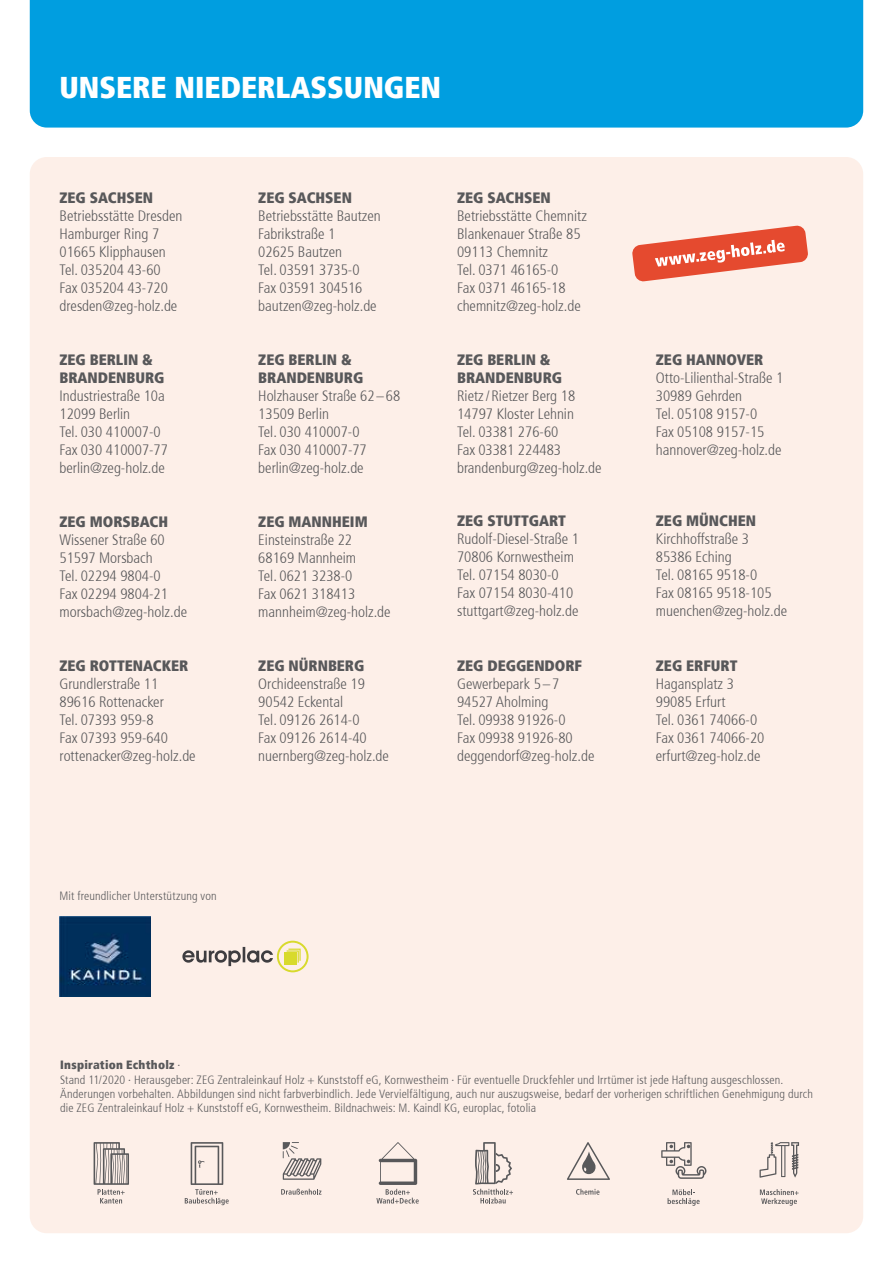
<style>
.page{position:relative;width:893px;height:1263px;background:#fff}
.page>*{position:absolute;margin:0;border:0;box-sizing:border-box;transform-origin:0 0}
.t1{font:900 condensed 30px "Frutiger";color:#fff}
.t2{font:300 condensed 15px/18px "Frutiger";color:#58585a}
.t3{font:900 condensed 15px/18px "Frutiger";color:#58585a}
.t4{font:300 condensed 12px/14.4px "Frutiger";letter-spacing:.015em;color:#58585a}
.s1{font-weight:900}
</style>
<div class="page">
<div style="left:30px;top:0;width:833px;height:128px;background:#009ee0"></div>
<div style="left:30px;top:157px;width:833px;height:1076px;background:#fdefe8;border-radius:17px"></div>
<svg style="left:632px;top:225px;width:176px;height:57px"></svg>
<svg style="left:94px;top:1142px;width:35px;height:61px"></svg>
<svg style="left:185px;top:1142px;width:44px;height:63px"></svg>
<svg style="left:376px;top:1142px;width:43px;height:61px"></svg>
<svg style="left:473px;top:1142px;width:40px;height:61px"></svg>
<svg style="left:661px;top:1142px;width:45px;height:37px"></svg>
<svg style="left:668px;top:1189px;width:32px;height:17px"></svg>
<svg style="left:760px;top:1189px;width:39px;height:17px"></svg>
<svg style="left:759px;top:1142px;width:40px;height:36px"></svg>
<svg style="left:283px;top:1142px;width:38px;height:38px"></svg>
<svg style="left:281px;top:1188px;width:40px;height:7px"></svg>
<svg style="left:567px;top:1142px;width:43px;height:38px"></svg>
<svg style="left:576px;top:1189px;width:23px;height:6px"></svg>
<img style="left:60px;top:916px;width:90px;height:81px">
<svg style="left:182px;top:941px;width:127px;height:31px"></svg>
<h1 class="t1" style="left:60px;top:69px;width:383px">UNSERE NIEDERLASSUNGEN</h1>
<p class="t3" style="left:60px;top:189px;width:95px">ZEG SACHSEN</p>
<p class="t2" style="left:60px;top:207px;width:124px">Betriebsstätte Dresden<br>Hamburger Ring 7<br>01665 Klipphausen<br>Tel. 035204 43-60<br>Fax 035204 43-720 dresden@zeg-holz.de</p>
<p class="t3" style="left:60px;top:350px;width:106px">ZEG BERLIN &amp;<br>BRANDENBURG</p>
<p class="t2" style="left:60px;top:387px;width:110px">Industriestraße 10a<br>12099 Berlin<br>Tel. 030 410007-0<br>Fax 030 410007-77 berlin@zeg-holz.de</p>
<p class="t3" style="left:60px;top:512px;width:110px">ZEG MORSBACH</p>
<p class="t2" style="left:60px;top:531px;width:129px">Wissener Straße 60<br>51597 Morsbach<br>Tel. 02294 9804-0<br>Fax 02294 9804-21 morsbach@zeg-holz.de</p>
<p class="t3" style="left:60px;top:656px;width:130px">ZEG ROTTENACKER</p>
<p class="t2" style="left:60px;top:674px;width:138px">Grundlerstraße 11<br>89616 Rottenacker<br>Tel. 07393 959-8<br>Fax 07393 959-640 rottenacker@zeg-holz.de</p>
<p class="t3" style="left:258px;top:189px;width:95px">ZEG SACHSEN</p>
<p class="t2" style="left:258px;top:207px;width:124px">Betriebsstätte Bautzen<br>Fabrikstraße 1<br>02625 Bautzen<br>Tel. 03591 3735-0<br>Fax 03591 304516 bautzen@zeg-holz.de</p>
<p class="t3" style="left:258px;top:350px;width:106px">ZEG BERLIN &amp;<br>BRANDENBURG</p>
<p class="t2" style="left:258px;top:387px;width:143px">Holzhauser Straße 62 – 68<br>13509 Berlin<br>Tel. 030 410007-0<br>Fax 030 410007-77 berlin@zeg-holz.de</p>
<p class="t3" style="left:258px;top:512px;width:111px">ZEG MANNHEIM</p>
<p class="t2" style="left:258px;top:531px;width:134px">Einsteinstraße 22<br>68169 Mannheim<br>Tel. 0621 3238-0<br>Fax 0621 318413 mannheim@zeg-holz.de</p>
<p class="t3" style="left:258px;top:656px;width:108px">ZEG NÜRNBERG</p>
<p class="t2" style="left:258px;top:674px;width:132px">Orchideenstraße 19<br>90542 Eckental<br>Tel. 09126 2614-0<br>Fax 09126 2614-40 nuernberg@zeg-holz.de</p>
<p class="t3" style="left:457px;top:189px;width:95px">ZEG SACHSEN</p>
<p class="t2" style="left:457px;top:207px;width:131px">Betriebsstätte Chemnitz<br>Blankenauer Straße 85<br>09113 Chemnitz<br>Tel. 0371 46165-0<br>Fax 0371 46165-18 chemnitz@zeg-holz.de</p>
<p class="t3" style="left:457px;top:350px;width:106px">ZEG BERLIN &amp;<br>BRANDENBURG</p>
<p class="t2" style="left:457px;top:387px;width:146px">Rietz/ Rietzer Berg 18<br>14797 Kloster Lehnin<br>Tel. 03381 276-60<br>Fax 03381 224483 brandenburg@zeg-holz.de</p>
<p class="t3" style="left:457px;top:512px;width:110px">ZEG STUTTGART</p>
<p class="t2" style="left:457px;top:530px;width:123px">Rudolf-Diesel-Straße 1<br>70806 Kornwestheim<br>Tel. 07154 8030-0<br>Fax 07154 8030-410 stuttgart@zeg-holz.de</p>
<p class="t3" style="left:457px;top:656px;width:126px">ZEG DEGGENDORF</p>
<p class="t2" style="left:457px;top:674px;width:139px">Gewerbepark 5–7<br>94527 Aholming<br>Tel. 09938 91926-0<br>Fax 09938 91926-80 deggendorf@zeg-holz.de</p>
<p class="t4" style="left:60px;top:889px;width:159px">Mit freundlicher Unterstützung von</p>
<p class="t3" style="left:656px;top:350px;width:109px">ZEG HANNOVER</p>
<p class="t2" style="left:656px;top:369px;width:129px">Otto-Lilienthal-Straße 1<br>30989 Gehrden<br>Tel. 05108 9157-0<br>Fax 05108 9157-15 hannover@zeg-holz.de</p>
<p class="t3" style="left:656px;top:512px;width:102px">ZEG MÜNCHEN</p>
<p class="t2" style="left:656px;top:530px;width:133px">Kirchhoffstraße 3<br>85386 Eching<br>Tel. 08165 9518-0<br>Fax 08165 9518-105 muenchen@zeg-holz.de</p>
<p class="t3" style="left:656px;top:656px;width:83px">ZEG ERFURT</p>
<p class="t2" style="left:656px;top:675px;width:110px">Hagansplatz 3<br>99085 Erfurt<br>Tel. 0361 74066-0<br>Fax 0361 74066-20 erfurt@zeg-holz.de</p>
<p class="t4" style="left:60px;top:1058px;width:754px"><span class="s1">Inspiration Echtholz</span> ·<br>Stand 11/2020 · Herausgeber: ZEG Zentraleinkauf Holz + Kunststoff eG, Kornwestheim · Für eventuelle Druckfehler und Irrtümer ist jede Haftung ausgeschlossen.<br>Änderungen vorbehalten. Abbildungen sind nicht farbverbindlich. Jede Vervielfältigung, auch nur auszugsweise, bedarf der vorherigen schriftlichen Genehmigung durch die ZEG Zentraleinkauf Holz + Kunststoff eG, Kornwestheim. Bildnachweis: M. Kaindl KG, europlac, fotolia</p>
</div>
